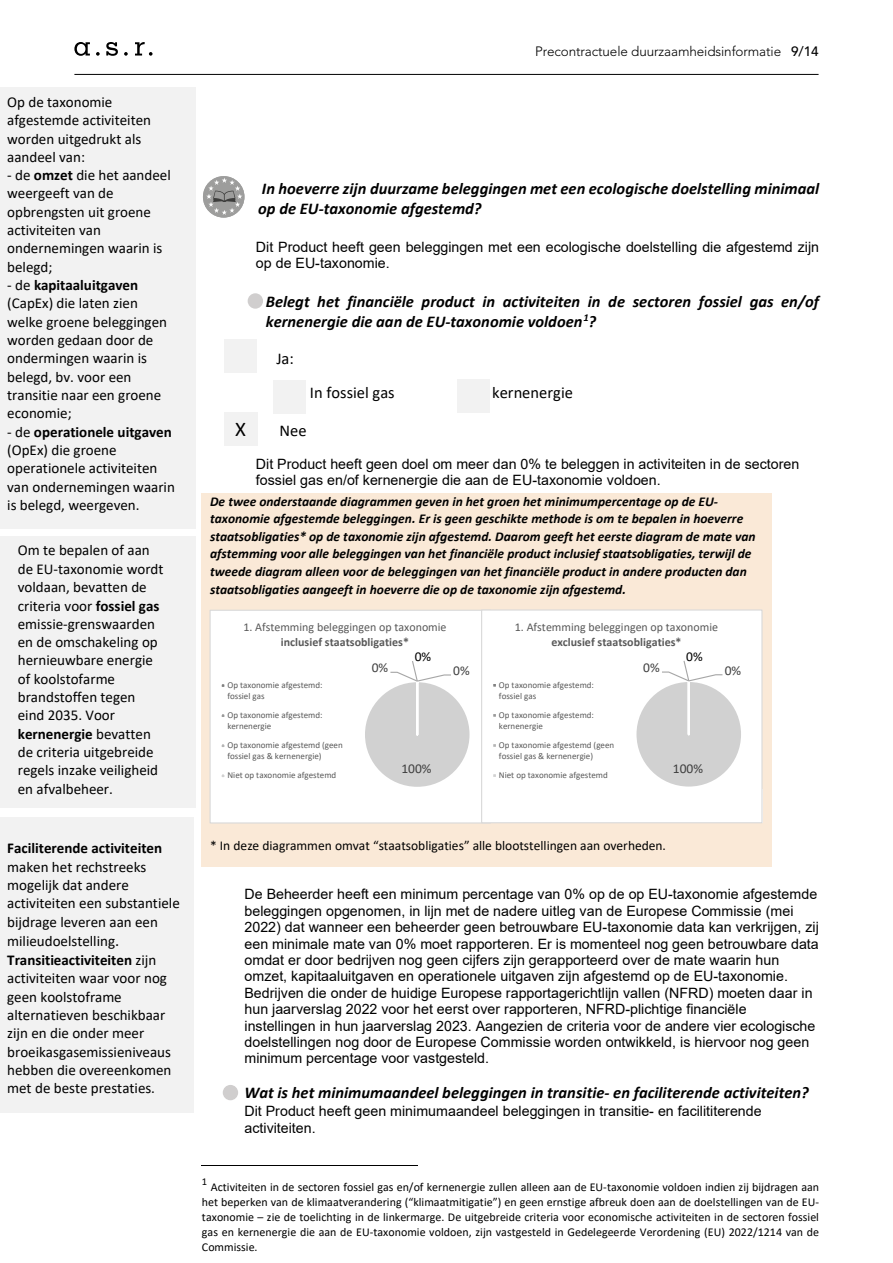
<style>
.page{position:relative;width:893px;height:1263px;background:#fff}
.page>*{position:absolute;margin:0;border:0;box-sizing:border-box;transform-origin:0 0}
.t1{font:21px "Calibri";color:#000}
.t2{font:italic 700 16.5px/20.1px "Calibri";color:#000}
.t3{font:16.5px "Calibri";color:#000}
.t4{font:15px/18.3px "Calibri";color:#000}
.t5{font:700 15px "Calibri";color:#000}
.t6{font:14.25px/16.4px "Arial";color:#000}
.t7{font:italic 700 13.5px/17.5px "Calibri";color:#000}
.t8{font:13.5px "Calibri";color:#000}
.t9{font:300 13.5px "Avenir LT Std";letter-spacing:-.01em;color:#000}
.t10{font:13.5px "Calibri";color:#404040}
.t11{font:12px/15px "Calibri";color:#000;text-align:justify}
.t12{font:12px "Calibri";color:#595959}
.t13{font:700 12px "Calibri";color:#595959}
.t14{font:10.5px "Calibri";color:#000}
.t15{font:9px/10.9px "Calibri";color:#595959}
.s1{font-weight:700}
.s2{font-size:16.5px}
.s3{font-weight:500}
</style>
<div class="page">
<div style="left:224px;top:412px;width:34px;height:34px;background:#f2f2f2"></div>
<hr style="left:202px;top:1165px;width:216px;height:1px;background:#000">
<div style="left:202px;top:493px;width:570px;height:374px;background:#fae9d7"></div>
<div style="left:210px;top:610px;width:280px;height:213px;background:#fff"></div>
<div style="left:364px;top:681px;width:107px;height:107px;background:#d1d1d1;border-radius:53px"></div>
<svg style="left:390px;top:661px;width:61px;height:22px"></svg>
<div style="left:219px;top:682px;width:8px;height:7px;border:2px solid #fff"></div>
<div style="left:219px;top:712px;width:8px;height:7px;border:2px solid #fff"></div>
<div style="left:219px;top:742px;width:8px;height:7px;border:2px solid #fff"></div>
<div style="left:219px;top:772px;width:8px;height:7px;border:2px solid #fff"></div>
<div style="left:210px;top:610px;width:281px;height:213px;border:1px solid #d9d9d9"></div>
<div style="left:223px;top:1085px;width:15px;height:15px;background:#d0cece;border-radius:50%"></div>
<div style="left:0;top:818px;width:193px;height:295px;background:#f2f2f2"></div>
<div style="left:248px;top:293px;width:15px;height:16px;background:#d0cece;border-radius:50%"></div>
<div style="left:0;top:536px;width:195px;height:271px;background:#f2f2f2"></div>
<div style="left:0;top:88px;width:195px;height:441px;background:#f2f2f2"></div>
<div style="left:224px;top:340px;width:33px;height:33px;background:#f2f2f2"></div>
<div style="left:274px;top:380px;width:32px;height:34px;background:#f2f2f2"></div>
<div style="left:457px;top:379px;width:33px;height:33px;background:#f2f2f2"></div>
<svg style="left:203px;top:176px;width:41px;height:41px"></svg>
<div style="left:482px;top:610px;width:280px;height:213px;background:#fff"></div>
<div style="left:635px;top:681px;width:107px;height:107px;background:#d1d1d1;border-radius:53px"></div>
<div style="left:634px;top:680px;width:109px;height:109px;border:2px solid #fff;border-radius:53px"></div>
<svg style="left:662px;top:660px;width:61px;height:22px"></svg>
<div style="left:491px;top:682px;width:7px;height:7px;border:2px solid #fff"></div>
<div style="left:491px;top:712px;width:7px;height:7px;border:2px solid #fff"></div>
<div style="left:491px;top:742px;width:7px;height:7px;border:2px solid #fff"></div>
<div style="left:491px;top:772px;width:7px;height:7px;border:2px solid #fff"></div>
<div style="left:481px;top:609px;width:281px;height:214px;border:1px solid #d9d9d9"></div>
<hr style="left:74px;top:74px;width:745px;height:1px;background:#000">
<svg style="left:124px;top:52px;width:4px;height:4px"></svg>
<svg style="left:135px;top:42px;width:18px;height:14px"></svg>
<svg style="left:96px;top:52px;width:4px;height:4px"></svg>
<svg style="left:74px;top:42px;width:16px;height:14px"></svg>
<svg style="left:106px;top:42px;width:12px;height:14px"></svg>
<p class="t4" style="left:7px;top:92px;width:145px">Op de taxonomie afgestemde activiteiten worden uitgedrukt als aandeel van:</p>
<p class="t4" style="left:7px;top:166px;width:165px">- de <span class="s1">omzet</span> die het aandeel weergeeft van de opbrengsten uit groene activiteiten van ondernemingen waarin is belegd;</p>
<p class="t4" style="left:7px;top:276px;width:161px">- de <span class="s1">kapitaaluitgaven </span>(CapEx) die laten zien welke groene beleggingen worden gedaan door de ondermingen waarin is belegd, bv. voor een transitie naar een groene economie;</p>
<p class="t4" style="left:7px;top:422px;width:169px">- de <span class="s1">operationele uitgaven </span>(OpEx) die groene operationele activiteiten van ondernemingen waarin is belegd, weergeven.</p>
<p class="t4" style="left:18px;top:541px;width:147px">Om te bepalen of aan de EU-taxonomie wordt voldaan, bevatten de criteria voor <span class="s1">fossiel gas </span>emissie-grenswaarden en de omschakeling op hernieuwbare energie of koolstofarme brandstoffen tegen eind 2035. Voor <span class="s1">kernenergie</span> bevatten de criteria uitgebreide regels inzake veiligheid en afvalbeheer.</p>
<p class="t5" style="left:7px;top:838px;width:156px">Faciliterende activiteiten</p>
<p class="t4" style="left:7px;top:857px;width:174px">maken het rechstreeks mogelijk dat andere activiteiten een substantiele bijdrage leveren aan een</p>
<p class="t4" style="left:7px;top:932px;width:166px">milieudoelstelling<span class="s2">.<br></span><span class="s1">Transitieactiviteiten</span> zijn activiteiten waar voor nog geen koolstoframe alternatieven beschikbaar zijn en die onder meer broeikasgasemissieniveaus hebben die overeenkomen met de beste prestaties.</p>
<p class="t9" style="left:535px;top:43px;width:285px">Precontractuele duurzaamheidsinformatie <span class="s3">9/14</span></p>
<p class="t2" style="left:258px;top:178px;width:563px">In hoeverre zijn duurzame beleggingen met een ecologische doelstelling minimaal op de EU-taxonomie afgestemd?</p>
<p class="t6" style="left:256px;top:238px;width:565px">Dit Product heeft geen beleggingen met een ecologische doelstelling die afgestemd zijn op de EU-taxonomie.</p>
<p class="t2" style="left:266px;top:291px;width:555px">Belegt het financiële product in activiteiten in de sectoren fossiel gas en/of kernenergie die aan de EU-taxonomie voldoen<sup>1</sup>?</p>
<p class="t3" style="left:276px;top:347px;width:19px">Ja:</p>
<p class="t3" style="left:310px;top:381px;width:86px">In fossiel gas</p>
<p class="t3" style="left:472px;top:381px;width:103px">In kernenergie</p>
<h1 class="t1" style="left:235px;top:414px;width:12px">X</h1>
<p class="t3" style="left:280px;top:419px;width:29px">Nee</p>
<p class="t6" style="left:256px;top:455px;width:545px">Dit Product heeft geen doel om meer dan 0% te beleggen in activiteiten in de sectoren fossiel gas en/of kernenergie die aan de EU-taxonomie voldoen.</p>
<p class="t7" style="left:210px;top:492px;width:547px">De twee onderstaande diagrammen geven in het groen het minimumpercentage op de EU&shy;taxonomie afgestemde beleggingen. Er is geen geschikte methode is om te bepalen in hoeverre staatsobligaties* op de taxonomie zijn afgestemd. Daarom geeft het eerste diagram de mate van afstemming voor alle beleggingen van het financiële product inclusief staatsobligaties, terwijl de tweede diagram alleen voor de beleggingen van het financiële product in andere producten dan staatsobligaties aangeeft in hoeverre die op de taxonomie zijn afgestemd.</p>
<p class="t12" style="left:243px;top:619px;width:205px">1. Afstemming beleggingen op taxonomie</p>
<p class="t13" style="left:281px;top:633px;width:130px">inclusief staatsobligaties*</p>
<p class="t15" style="left:227px;top:679px;width:97px">Op taxonomie afgestemd: fossiel gas</p>
<p class="t15" style="left:227px;top:709px;width:97px">Op taxonomie afgestemd: kernenergie</p>
<p class="t15" style="left:227px;top:739px;width:117px">Op taxonomie afgestemd (geen fossiel gas &amp; kernenergie)</p>
<p class="t15" style="left:227px;top:770px;width:110px">Niet op taxonomie afgestemd</p>
<p class="t8" style="left:415px;top:647px;width:18px">0%</p>
<p class="t10" style="left:372px;top:658px;width:18px">0%</p>
<p class="t10" style="left:453px;top:661px;width:18px">0%</p>
<p class="t10" style="left:401px;top:759px;width:32px">100%</p>
<p class="t12" style="left:515px;top:618px;width:205px">1. Afstemming beleggingen op taxonomie</p>
<p class="t13" style="left:551px;top:633px;width:132px">exclusief staatsobligaties*</p>
<p class="t15" style="left:499px;top:679px;width:97px">Op taxonomie afgestemd: fossiel gas</p>
<p class="t15" style="left:499px;top:709px;width:97px">Op taxonomie afgestemd: kernenergie</p>
<p class="t15" style="left:499px;top:739px;width:117px">Op taxonomie afgestemd (geen fossiel gas &amp; kernenergie)</p>
<p class="t15" style="left:499px;top:769px;width:110px">Niet op taxonomie afgestemd</p>
<p class="t8" style="left:686px;top:647px;width:18px">0%</p>
<p class="t10" style="left:643px;top:658px;width:18px">0%</p>
<p class="t10" style="left:725px;top:661px;width:18px">0%</p>
<p class="t10" style="left:673px;top:759px;width:32px">100%</p>
<p class="t8" style="left:210px;top:836px;width:457px">* In deze diagrammen omvat “staatsobligaties” alle blootstellingen aan overheden.</p>
<p class="t6" style="left:245px;top:886px;width:576px">De Beheerder heeft een minimum percentage van 0% op de op EU-taxonomie afgestemde beleggingen opgenomen, in lijn met de nadere uitleg van de Europese Commissie (mei 2022) dat wanneer een beheerder geen betrouwbare EU-taxonomie data kan verkrijgen, zij een minimale mate van 0% moet rapporteren. Er is momenteel nog geen betrouwbare data omdat er door bedrijven nog geen cijfers zijn gerapporteerd over de mate waarin hun omzet, kapitaaluitgaven en operationele uitgaven zijn afgestemd op de EU-taxonomie.<br>Bedrijven die onder de huidige Europese rapportagerichtlijn vallen (NFRD) moeten daar in hun jaarverslag 2022 voor het eerst over rapporteren, NFRD-plichtige financiële instellingen in hun jaarverslag 2023. Aangezien de criteria voor de andere vier ecologische doelstellingen nog door de Europese Commissie worden ontwikkeld, is hiervoor nog geen minimum percentage voor vastgesteld.</p>
<p class="t2" style="left:245px;top:1082px;width:566px">Wat is het minimumaandeel beleggingen in transitie- en faciliterende activiteiten?</p>
<p class="t6" style="left:245px;top:1103px;width:519px">Dit Product heeft geen minimumaandeel beleggingen in transitie- en facilititerende activiteiten.</p>
<p class="t14" style="left:202px;top:1174px;width:7px">1</p>
<p class="t11" style="left:202px;top:1179px;width:619px;text-indent:9px">Activiteiten in de sectoren fossiel gas en/of kernenergie zullen alleen aan de EU-taxonomie voldoen indien zij bijdragen aan het beperken van de klimaatverandering (“klimaatmitigatie”) en geen ernstige afbreuk doen aan de doelstellingen van de EU&shy;taxonomie – zie de toelichting in de linkermarge. De uitgebreide criteria voor economische activiteiten in de sectoren fossiel gas en kernenergie die aan de EU-taxonomie voldoen, zijn vastgesteld in Gedelegeerde Verordening (EU) 2022/1214 van de Commissie.</p>
</div>
